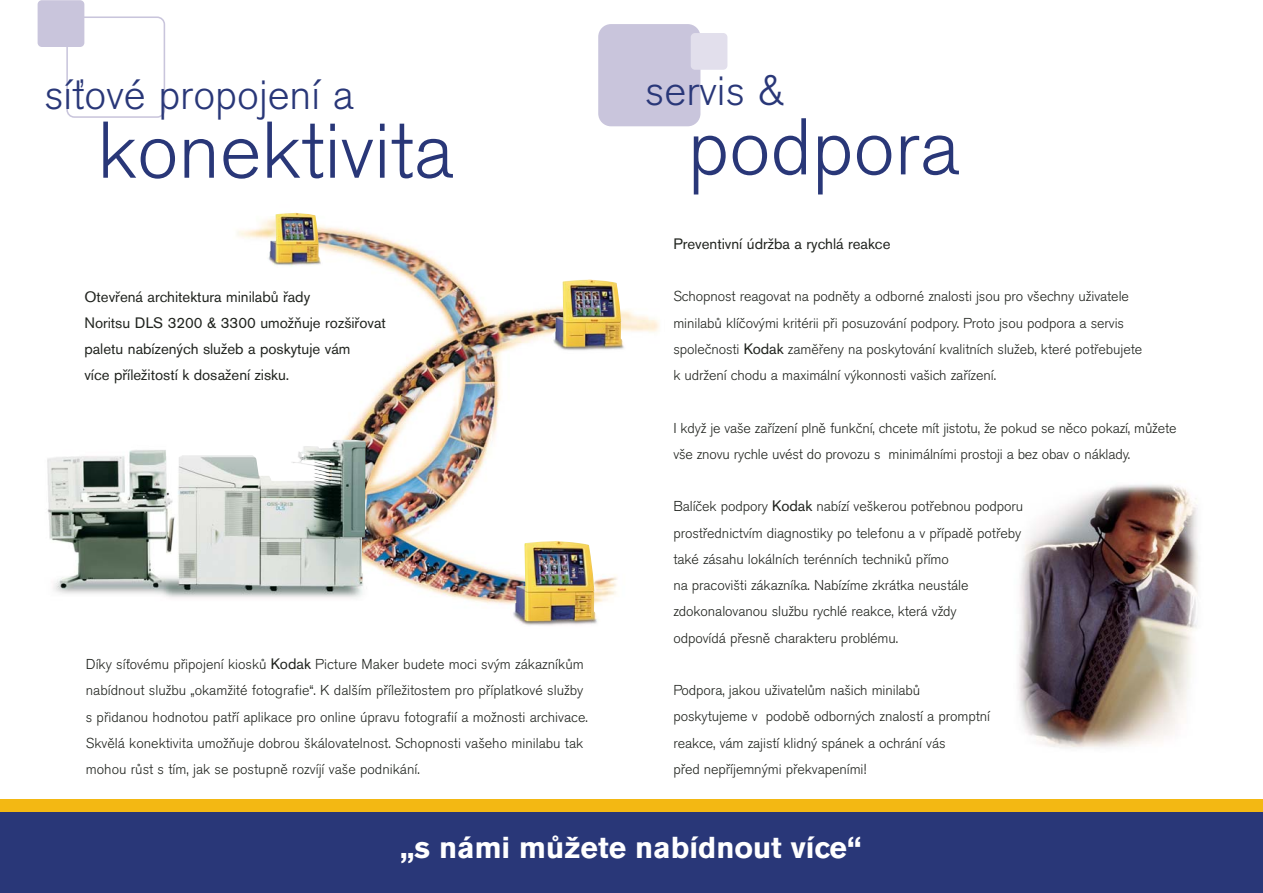
<style>
.page{position:relative;width:1263px;height:893px;background:#fff}
.page>*{position:absolute;margin:0;border:0;box-sizing:border-box;transform-origin:0 0}
.t1{font:300 79.5px "Akzidenz Grotesk BECE";color:#293778}
.t2{font:300 42px "Akzidenz Grotesk BECE";color:#293778}
.t3{font:700 30px "Akzidenz Grotesk BECE";color:#fff}
.t4{font:15px/26.2px "Akzidenz Grotesk BECE";color:#20231e}
.t5{font:300 14.25px/26.2px "Akzidenz Grotesk BECE";letter-spacing:-.005em;color:#20231e}
.s1{font-weight:400;font-size:15px}
</style>
<div class="page">
<img style="left:1018px;top:484px;width:181px;height:264px">
<svg style="left:66px;top:16px;width:99px;height:102px"></svg>
<div style="left:598px;top:24px;width:102px;height:102px;background:#c9c5dc;border-radius:13px"></div>
<img style="left:237px;top:212px;width:423px;height:393px">
<img style="left:550px;top:279px;width:77px;height:75px">
<img style="left:510px;top:541px;width:91px;height:85px">
<img style="left:266px;top:213px;width:57px;height:55px">
<div style="left:0;top:812px;width:1262px;height:81px;background:#293778"></div>
<div style="left:0;top:799px;width:1262px;height:13px;background:#f3b813"></div>
<img style="left:47px;top:440px;width:331px;height:161px">
<div style="left:691px;top:33px;width:36px;height:37px;background:#e2dfec;border-radius:4px"></div>
<div style="left:38px;top:0;width:46px;height:47px;background:#c9c5dc;border-radius:4px"></div>
<h2 class="t2" style="left:44px;top:79px;width:311px">síťové propojení a</h2>
<h1 class="t1" style="left:97px;top:121px;width:358px">konektivita</h1>
<p class="t4" style="left:84px;top:285px;width:303px">Otevřená architektura minilabů řady<br>Noritsu DLS 3200 &amp; 3300 umožňuje rozšiřovat paletu nabízených služeb a poskytuje vám<br>více příležitostí k dosažení zisku.</p>
<p class="t5" style="left:86px;top:652px;width:503px">Díky síťovému připojení kiosků <span class="s1">Kodak</span> Picture Maker budete moci svým zákazníkům nabídnout službu „okamžité fotografie“. K dalším příležitostem pro příplatkové služby s přidanou hodnotou patří aplikace pro online úpravu fotografií a možnosti archivace.<br>Skvělá konektivita umožňuje dobrou škálovatelnost. Schopnosti vašeho minilabu tak mohou růst s tím, jak se postupně rozvíjí vaše podnikání.</p>
<h2 class="t2" style="left:645px;top:75px;width:141px">servis &amp;</h2>
<h1 class="t1" style="left:688px;top:118px;width:273px">podpora</h1>
<p class="t4" style="left:673px;top:232px;width:219px">Preventivní údržba a rychlá reakce</p>
<p class="t5" style="left:673px;top:285px;width:470px">Schopnost reagovat na podněty a odborné znalosti jsou pro všechny uživatele minilabů klíčovými kritérii při posuzování podpory. Proto jsou podpora a servis společnosti <span class="s1">Kodak</span> zaměřeny na poskytování kvalitních služeb, které potřebujete k udržení chodu a maximální výkonnosti vašich zařízení.</p>
<p class="t5" style="left:673px;top:416px;width:505px">I když je vaše zařízení plně funkční, chcete mít jistotu, že pokud se něco pokazí, můžete vše znovu rychle uvést do provozu s minimálními prostoji a bez obav o náklady.</p>
<p class="t5" style="left:673px;top:495px;width:352px">Balíček podpory <span class="s1">Kodak</span> nabízí veškerou potřebnou podporu prostřednictvím diagnostiky po telefonu a v případě potřeby také zásahu lokálních terénních techniků přímo<br>na pracovišti zákazníka. Nabízíme zkrátka neustále zdokonalovanou službu rychlé reakce, která vždy<br>odpovídá přesně charakteru problému.</p>
<p class="t5" style="left:673px;top:679px;width:318px">Podpora, jakou uživatelům našich minilabů poskytujeme v podobě odborných znalostí a promptní reakce, vám zajistí klidný spánek a ochrání vás<br>před nepříjemnými překvapeními!</p>
<h3 class="t3" style="left:400px;top:837px;width:463px">„s námi můžete nabídnout více“</h3>
</div>
